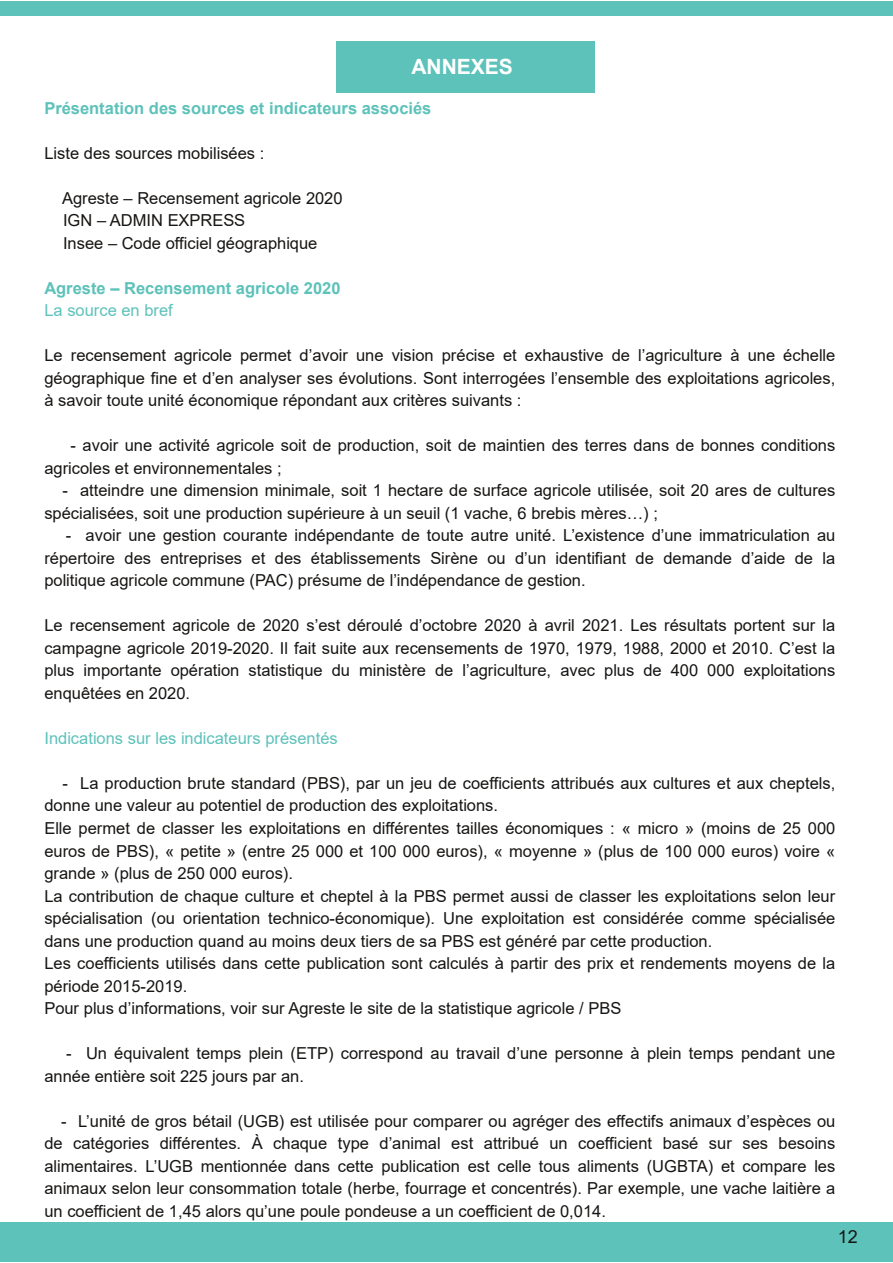
<style>
.page{position:relative;width:893px;height:1263px;background:#fff}
.page>*{position:absolute;margin:0;border:0;box-sizing:border-box;transform-origin:0 0}
.t1{font:700 21px "Arial";color:#fff}
.t2{font:18px "Arial";color:#171513}
.t3{font:16.5px/22.5px "Arial";color:#171513}
.t4{font:700 16.5px "Arial";color:#5dc2ba}
.t5{font:16.5px "Arial";color:#5dc2ba}
</style>
<div class="page">
<div style="left:1px;top:1px;width:892px;height:14px;background:#5dc2ba"></div>
<div style="left:0;top:1222px;width:893px;height:39px;background:#5dc2ba"></div>
<div style="left:336px;top:41px;width:259px;height:51px;background:#5dc2ba"></div>
<p class="t1" style="left:411px;top:55px;width:103px">ANNEXES</p>
<p class="t4" style="left:44px;top:99px;width:389px">Présentation des sources et indicateurs associés</p>
<p class="t3" style="left:44px;top:142px;width:221px">Liste des sources mobilisées :</p>
<p class="t3" style="left:62px;top:187px;width:282px">Agreste – Recensement agricole 2020<br>IGN – ADMIN EXPRESS<br>Insee – Code officiel géographique</p>
<p class="t4" style="left:44px;top:279px;width:298px">Agreste – Recensement agricole 2020</p>
<p class="t5" style="left:44px;top:301px;width:130px">La source en bref</p>
<p class="t3" style="left:44px;top:344px;width:792px;text-align:justify">Le recensement agricole permet d’avoir une vision précise et exhaustive de l’agriculture à une échelle géographique fine et d’en analyser ses évolutions. Sont interrogées l’ensemble des exploitations agricoles, à savoir toute unité économique répondant aux critères suivants :</p>
<p class="t3" style="left:44px;top:434px;width:792px;text-indent:26px">- avoir une activité agricole soit de production, soit de maintien des terres dans de bonnes conditions agricoles et environnementales ;</p>
<p class="t3" style="left:44px;top:479px;width:792px;text-indent:18px">- atteindre une dimension minimale, soit 1 hectare de surface agricole utilisée, soit 20 ares de cultures spécialisées, soit une production supérieure à un seuil (1 vache, 6 brebis mères…) ;</p>
<p class="t3" style="left:44px;top:524px;width:792px;text-align:justify;text-indent:21px">- avoir une gestion courante indépendante de toute autre unité. L’existence d’une immatriculation au répertoire des entreprises et des établissements Sirène ou d’un identifiant de demande d’aide de la politique agricole commune (PAC) présume de l’indépendance de gestion.</p>
<p class="t3" style="left:44px;top:614px;width:792px;text-align:justify">Le recensement agricole de 2020 s’est déroulé d’octobre 2020 à avril 2021. Les résultats portent sur la campagne agricole 2019-2020. Il fait suite aux recensements de 1970, 1979, 1988, 2000 et 2010. C’est la plus importante opération statistique du ministère de l’agriculture, avec plus de 400 000 exploitations enquêtées en 2020.</p>
<p class="t5" style="left:44px;top:729px;width:295px">Indications sur les indicateurs présentés</p>
<p class="t3" style="left:44px;top:772px;width:792px;text-indent:18px">- La production brute standard (PBS), par un jeu de coefficients attribués aux cultures et aux cheptels, donne une valeur au potentiel de production des exploitations.<br>Elle permet de classer les exploitations en différentes tailles économiques : « micro » (moins de 25 000 euros de PBS), « petite » (entre 25 000 et 100 000 euros), « moyenne » (plus de 100 000 euros) voire « grande » (plus de 250 000 euros).<br>La contribution de chaque culture et cheptel à la PBS permet aussi de classer les exploitations selon leur spécialisation (ou orientation technico-économique). Une exploitation est considérée comme spécialisée dans une production quand au moins deux tiers de sa PBS est généré par cette production.<br>Les coefficients utilisés dans cette publication sont calculés à partir des prix et rendements moyens de la période 2015-2019.<br>Pour plus d’informations, voir sur Agreste le site de la statistique agricole / PBS</p>
<p class="t3" style="left:44px;top:1042px;width:792px;text-indent:22px">- Un équivalent temps plein (ETP) correspond au travail d’une personne à plein temps pendant une année entière soit 225 jours par an.</p>
<p class="t3" style="left:44px;top:1109px;width:792px;text-align:justify;text-indent:17px">- L’unité de gros bétail (UGB) est utilisée pour comparer ou agréger des effectifs animaux d’espèces ou de catégories différentes. À chaque type d’animal est attribué un coefficient basé sur ses besoins alimentaires. L’UGB mentionnée dans cette publication est celle tous aliments (UGBTA) et compare les animaux selon leur consommation totale (herbe, fourrage et concentrés). Par exemple, une vache laitière a un coefficient de 1,45 alors qu’une poule pondeuse a un coefficient de 0,014.</p>
<p class="t2" style="left:838px;top:1227px;width:22px">12</p>
</div>
